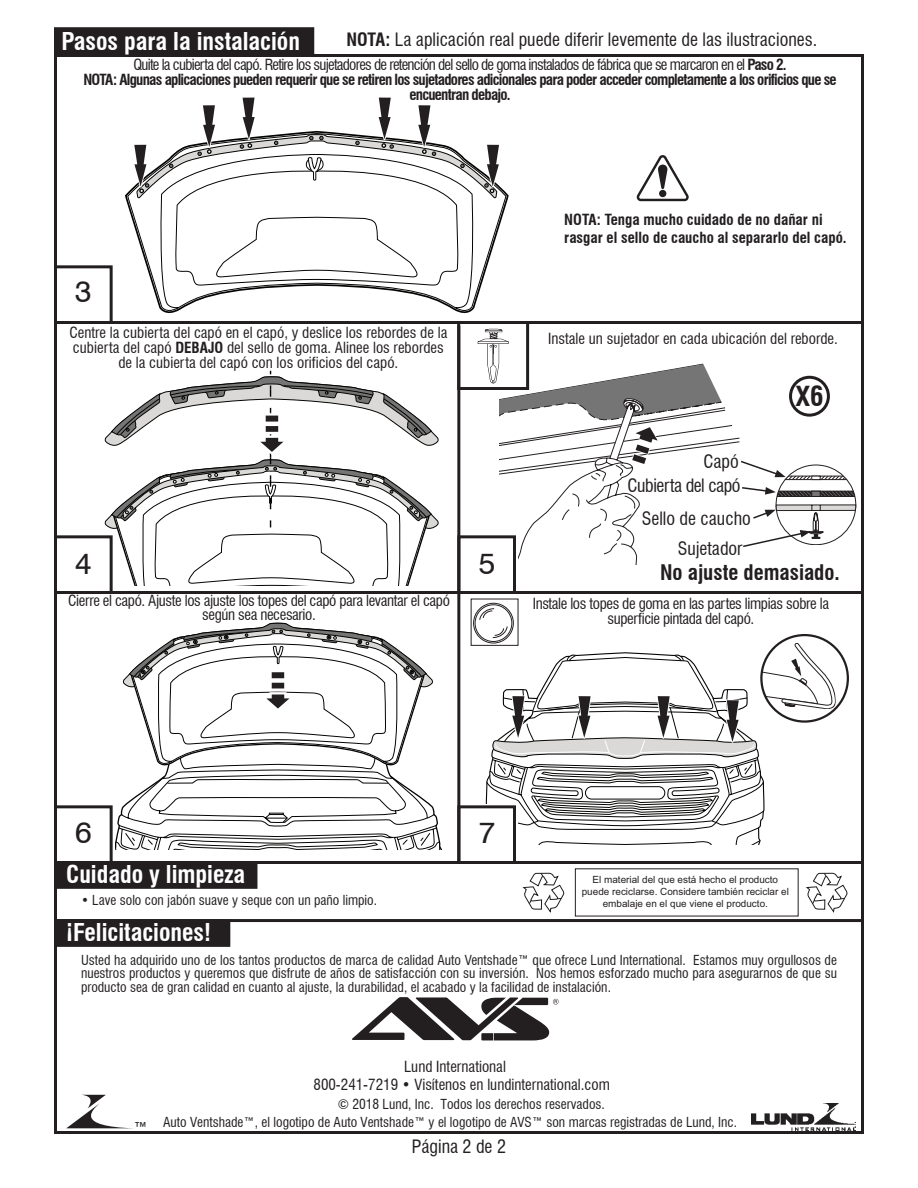
<style>
.page{position:relative;width:918px;height:1188px;background:#fff}
.page>*{position:absolute;margin:0;border:0;box-sizing:border-box;transform-origin:0 0}
.t1{font:30px "Swiss 721 BT";color:#231f20}
.t2{font:700 condensed 27px "Swiss 721 BT";color:#231f20}
.t3{font:700 condensed 24px "Swiss 721 BT";color:#fff}
.Body_Text{font:700 condensed 21px "Swiss 721 BT";color:#231f20}
.Body_Text-2{font:condensed 18px "Swiss 721 BT";color:#231f20}
.Body_Text-3{font:condensed 18px "Swiss 721 BT";letter-spacing:-.025em;color:#231f20}
.Body_Text-4{font:condensed 15px/15px "Swiss 721 BT";color:#231f20}
.Body_Text-5{font:condensed 15px/13.5px "Swiss 721 BT";letter-spacing:-.025em;color:#231f20;text-align:center}
.Body_Text-6{font:700 condensed 15px/15px "Swiss 721 BT";letter-spacing:-.05em;color:#231f20;text-align:center}
.Body_Text-7{font:condensed 15px "Swiss 721 BT";letter-spacing:-.05em;color:#231f20}
.Body_Text-8{font:700 condensed 15px/18px "Swiss 721 BT";color:#231f20}
.Body_Text-9{font:condensed 13.5px/13.5px "Swiss 721 BT";color:#231f20}
.t4{font:9.9px/12px "Arial";color:#231f20;text-align:center}
.s1{font-weight:700}
</style>
<div class="page">
<div style="left:55px;top:28px;width:259px;height:26px;background:#231f20"></div>
<div style="left:54px;top:27px;width:260px;height:28px;border:2px solid #231f20"></div>
<hr style="left:54px;top:591px;width:810px;height:3px;background:#231f20">
<hr style="left:54px;top:321px;width:810px;height:3px;background:#231f20">
<hr style="left:457px;top:326px;width:3px;height:537px;background:#231f20">
<div style="left:457px;top:321px;width:72px;height:69px;border:3px solid #231f20"></div>
<svg style="left:352px;top:997px;width:207px;height:43px"></svg>
<svg style="left:67px;top:1095px;width:59px;height:33px"></svg>
<img style="left:751px;top:1104px;width:104px;height:26px">
<hr style="left:54px;top:861px;width:810px;height:3px;background:#231f20">
<hr style="left:54px;top:919px;width:810px;height:3px;background:#231f20">
<div style="left:55px;top:862px;width:202px;height:26px;background:#231f20"></div>
<div style="left:54px;top:861px;width:203px;height:28px;border:2px solid #231f20"></div>
<div style="left:55px;top:920px;width:175px;height:26px;background:#231f20"></div>
<div style="left:54px;top:920px;width:176px;height:27px;border:2px solid #231f20"></div>
<div style="left:473px;top:603px;width:41px;height:40px;border:1px solid #231f20;border-radius:50%"></div>
<div style="left:475px;top:604px;width:37px;height:38px;border:1px solid #231f20;border-radius:50%"></div>
<svg style="left:127px;top:186px;width:379px;height:125px"></svg>
<svg style="left:105px;top:371px;width:334px;height:214px"></svg>
<svg style="left:115px;top:623px;width:327px;height:226px"></svg>
<svg style="left:477px;top:328px;width:379px;height:236px"></svg>
<svg style="left:759px;top:633px;width:91px;height:91px"></svg>
<svg style="left:479px;top:608px;width:357px;height:237px"></svg>
<svg style="left:133px;top:97px;width:367px;height:189px"></svg>
<svg style="left:637px;top:155px;width:52px;height:46px"></svg>
<svg style="left:523px;top:872px;width:41px;height:41px"></svg>
<svg style="left:806px;top:872px;width:41px;height:41px"></svg>
<div style="left:54px;top:265px;width:59px;height:59px;border:3px solid #231f20"></div>
<div style="left:464px;top:533px;width:54px;height:56px;background:#fff"></div>
<div style="left:457px;top:535px;width:59px;height:59px;border:3px solid #231f20"></div>
<div style="left:61px;top:533px;width:54px;height:56px;background:#fff"></div>
<div style="left:54px;top:535px;width:59px;height:59px;border:3px solid #231f20"></div>
<div style="left:54px;top:805px;width:59px;height:59px;border:3px solid #231f20"></div>
<div style="left:464px;top:804px;width:54px;height:55px;background:#fff"></div>
<div style="left:457px;top:805px;width:59px;height:59px;border:3px solid #231f20"></div>
<p class="t3" style="left:62px;top:27px;width:240px">Pasos para la instalación</p>
<p class="Body_Text-2" style="left:346px;top:29px;width:472px"><span class="s1">NOTA:</span> La aplicación real puede diferir levemente de las ilustraciones.</p>
<p class="Body_Text-7" style="left:133px;top:56px;width:655px">Quite la cubierta del capó. Retire los sujetadores de retención del sello de goma instalados de fábrica que se marcaron en el <span class="s1">Paso 2.</span></p>
<p class="Body_Text-6" style="left:83px;top:72px;width:755px">NOTA: Algunas aplicaciones pueden requerir que se retiren los sujetadores adicionales para poder acceder completamente a los orificios que se encuentran debajo.</p>
<p class="t1" style="left:75px;top:273px;width:18px">3</p>
<p class="Body_Text-8" style="left:564px;top:210px;width:284px">NOTA: Tenga mucho cuidado de no dañar ni rasgar el sello de caucho al separarlo del capó.</p>
<p class="Body_Text-4" style="left:69px;top:325px;width:379px;text-align:center">Centre la cubierta del capó en el capó, y deslice los rebordes de la cubierta del capó <span class="s1">DEBAJO</span> del sello de goma. Alinee los rebordes de la cubierta del capó con los orificios del capó.</p>
<p class="Body_Text-4" style="left:548px;top:331px;width:291px">Instale un sujetador en cada ubicación del reborde.</p>
<p class="t1" style="left:75px;top:545px;width:18px">4</p>
<p class="t1" style="left:479px;top:545px;width:18px">5</p>
<p class="Body_Text-5" style="left:68px;top:594px;width:383px">Cierre el capó. Ajuste los ajuste los topes del capó para levantar el capó según sea necesario.</p>
<p class="Body_Text-2" style="left:703px;top:451px;width:37px">Capó</p>
<p class="Body_Text-3" style="left:628px;top:474px;width:115px">Cubierta del capó</p>
<p class="Body_Text-2" style="left:642px;top:508px;width:110px">Sello de caucho</p>
<p class="t2" style="left:795px;top:380px;width:30px">X6</p>
<p class="Body_Text-2" style="left:678px;top:538px;width:66px">Sujetador</p>
<p class="Body_Text-5" style="left:533px;top:596px;width:298px;line-height:15px">Instale los topes de goma en las partes limpias sobre la superficie pintada del capó.</p>
<p class="Body_Text" style="left:660px;top:560px;width:181px">No ajuste demasiado.</p>
<p class="t1" style="left:75px;top:814px;width:18px">6</p>
<p class="t1" style="left:479px;top:814px;width:18px">7</p>
<p class="t3" style="left:66px;top:860px;width:181px">Cuidado y limpieza</p>
<p class="Body_Text-9" style="left:81px;top:894px;width:298px">• Lave solo con jabón suave y seque con un paño limpio.</p>
<p class="t3" style="left:66px;top:918px;width:146px">¡Felicitaciones!</p>
<p class="Body_Text-9" style="left:81px;top:953px;width:758px;text-align:justify">Usted ha adquirido uno de los tantos productos de marca de calidad Auto Ventshade™ que ofrece Lund International. Estamos muy orgullosos de nuestros productos y queremos que disfrute de años de satisfacción con su inversión. Nos hemos esforzado mucho para asegurarnos de que su producto sea de gran calidad en cuanto al ajuste, la durabilidad, el acabado y la facilidad de instalación.</p>
<p class="t4" style="left:582px;top:873px;width:209px">El material del que está hecho el producto puede reciclarse. Considere también reciclar el embalaje en el que viene el producto.</p>
<p class="Body_Text-2" style="left:133px;top:1117px;width:16px">™</p>
<p class="Body_Text-4" style="left:314px;top:1057px;width:298px;line-height:18px;text-indent:91px">Lund International<br>800-241-7219 • Visítenos en lundinternational.com</p>
<p class="Body_Text-9" style="left:163px;top:1096px;width:576px;line-height:17.7px;text-indent:175px">© 2018 Lund, Inc. Todos los derechos reservados.<br>Auto Ventshade™, el logotipo de Auto Ventshade™ y el logotipo de AVS™ son marcas registradas de Lund, Inc.</p>
<p class="Body_Text-2" style="left:412px;top:1136px;width:96px">Página 2 de 2</p>
</div>
